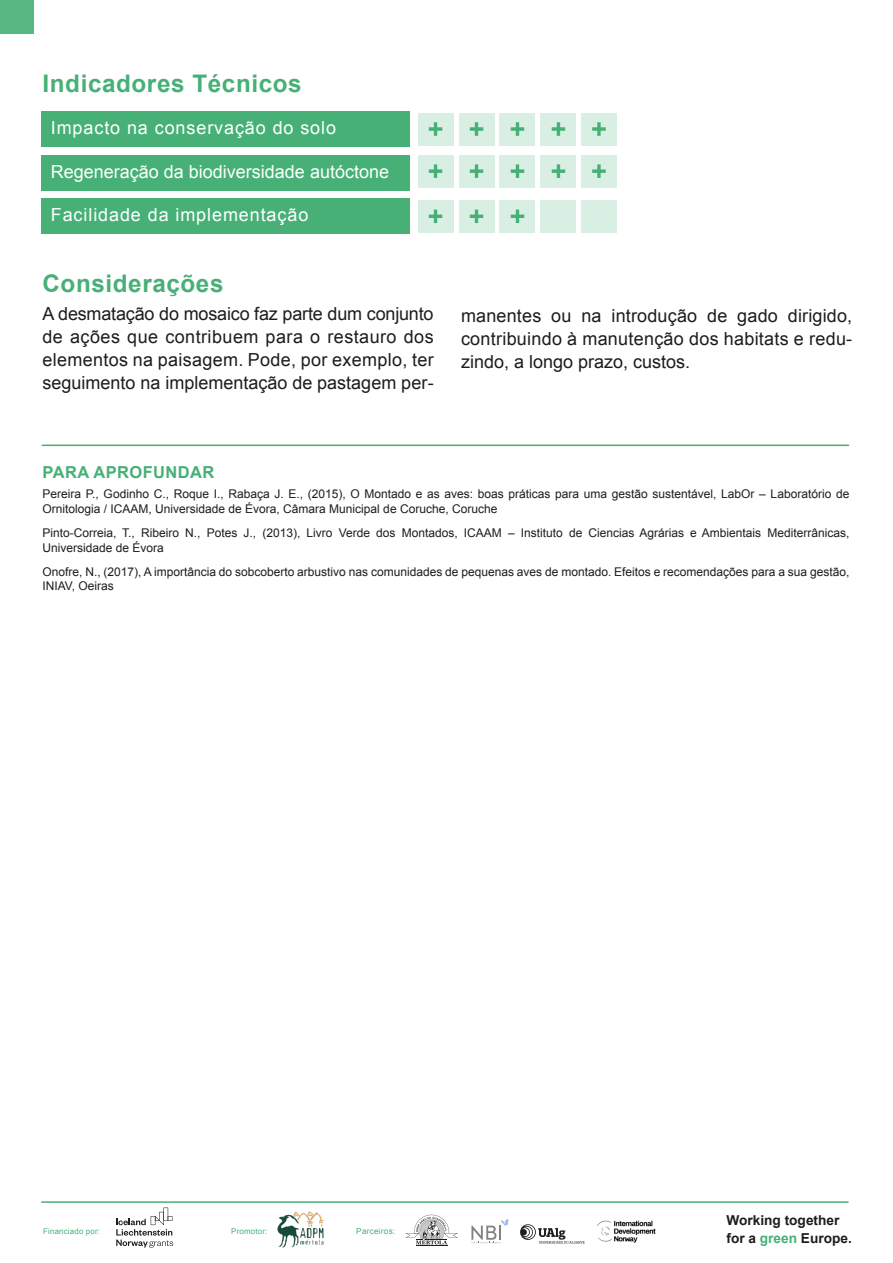
<style>
.page{position:relative;width:893px;height:1263px;background:#fff}
.page>*{position:absolute;margin:0;border:0;box-sizing:border-box;transform-origin:0 0}
.t1{font:700 24.15px "Arial";letter-spacing:.025em;color:#46b076}
.t2{font:18px/23.2px "Arial";color:#1d1d1b;text-align:justify}
.t3{font:18px "Arial";letter-spacing:.05em;color:#fff}
.t4{font:18px "Arial";color:#fff}
.t5{font:700 16.5px "Arial";letter-spacing:.025em;color:#46b076}
.t6{font:700 13.65px/17.7px "Arial";color:#1d1d1b}
.t7{font:12px/14.4px "Arial";color:#1d1d1b}
.t8{font:8.25px "Arial";letter-spacing:.025em;color:#46b076}
.t9{font:7.8px "Arial";letter-spacing:.025em;color:#46b076}
.s1{color:#46b076}
</style>
<div class="page">
<div style="left:0;top:0;width:34px;height:34px;background:#58b883"></div>
<hr style="left:41px;top:1201px;width:808px;height:2px;background:#46b076">
<svg style="left:116px;top:1207px;width:57px;height:41px"></svg>
<img style="left:277px;top:1211px;width:47px;height:36px">
<hr style="left:416px;top:1245px;width:31px;height:1px;background:#1d1d1b">
<svg style="left:405px;top:1215px;width:53px;height:29px"></svg>
<svg style="left:520px;top:1224px;width:65px;height:19px"></svg>
<svg style="left:471px;top:1219px;width:37px;height:24px"></svg>
<img style="left:597px;top:1220px;width:59px;height:22px">
<hr style="left:42px;top:445px;width:807px;height:1px;background:#46b076">
<div style="left:41px;top:198px;width:369px;height:36px;background:#46b076"></div>
<div style="left:541px;top:200px;width:35px;height:33px;background:#daefe4"></div>
<div style="left:418px;top:200px;width:35px;height:33px;background:#daefe4"></div>
<svg style="left:429px;top:210px;width:13px;height:13px"></svg>
<div style="left:459px;top:200px;width:35px;height:33px;background:#daefe4"></div>
<svg style="left:470px;top:210px;width:13px;height:13px"></svg>
<div style="left:500px;top:200px;width:35px;height:33px;background:#daefe4"></div>
<svg style="left:511px;top:210px;width:13px;height:13px"></svg>
<div style="left:581px;top:200px;width:36px;height:33px;background:#daefe4"></div>
<div style="left:41px;top:111px;width:369px;height:36px;background:#46b076"></div>
<div style="left:541px;top:113px;width:35px;height:32px;background:#daefe4"></div>
<div style="left:418px;top:113px;width:35px;height:32px;background:#daefe4"></div>
<svg style="left:429px;top:122px;width:13px;height:14px"></svg>
<div style="left:459px;top:113px;width:35px;height:32px;background:#daefe4"></div>
<svg style="left:470px;top:122px;width:13px;height:14px"></svg>
<div style="left:500px;top:113px;width:35px;height:32px;background:#daefe4"></div>
<svg style="left:511px;top:122px;width:13px;height:14px"></svg>
<svg style="left:552px;top:122px;width:13px;height:14px"></svg>
<div style="left:581px;top:113px;width:36px;height:32px;background:#daefe4"></div>
<svg style="left:592px;top:122px;width:14px;height:14px"></svg>
<div style="left:41px;top:155px;width:369px;height:36px;background:#46b076"></div>
<div style="left:418px;top:155px;width:35px;height:33px;background:#daefe4"></div>
<svg style="left:429px;top:164px;width:13px;height:14px"></svg>
<div style="left:459px;top:155px;width:35px;height:33px;background:#daefe4"></div>
<svg style="left:470px;top:164px;width:13px;height:14px"></svg>
<div style="left:500px;top:155px;width:35px;height:33px;background:#daefe4"></div>
<svg style="left:511px;top:164px;width:13px;height:14px"></svg>
<div style="left:541px;top:155px;width:35px;height:33px;background:#daefe4"></div>
<svg style="left:552px;top:164px;width:13px;height:14px"></svg>
<div style="left:581px;top:155px;width:36px;height:33px;background:#daefe4"></div>
<svg style="left:592px;top:164px;width:14px;height:14px"></svg>
<h1 class="t1" style="left:43px;top:68px;width:261px">Indicadores Técnicos</h1>
<h2 class="t3" style="left:51px;top:116px;width:287px">Impacto na conservação do solo</h2>
<h2 class="t4" style="left:51px;top:160px;width:340px">Regeneração da biodiversidade autóctone</h2>
<h2 class="t3" style="left:51px;top:203px;width:259px">Facilidade da implementação</h2>
<h1 class="t1" style="left:43px;top:267px;width:182px">Considerações</h1>
<h2 class="t2" style="left:43px;top:302px;width:393px">A desmatação do mosaico faz parte dum conjunto de ações que contribuem para o restauro dos elementos na paisagem. Pode, por exemplo, ter seguimento na implementação de pastagem per-</h2>
<h2 class="t2" style="left:461px;top:304px;width:393px">manentes ou na introdução de gado dirigido, contribuindo à manutenção dos habitats e redu&shy;zindo, a longo prazo, custos.</h2>
<h3 class="t5" style="left:43px;top:461px;width:173px">PARA APROFUNDAR</h3>
<p class="t7" style="left:43px;top:487px;width:808px">Pereira P., Godinho C., Roque I., Rabaça J. E., (2015), O Montado e as aves: boas práticas para uma gestão sustentável, LabOr – Laboratório de<br>Ornitologia / ICAAM, Universidade de Évora, Câmara Municipal de Coruche, Coruche</p>
<p class="t7" style="left:43px;top:525px;width:808px;line-height:15px">Pinto-Correia, T., Ribeiro N., Potes J., (2013), Livro Verde dos Montados, ICAAM – Instituto de Ciencias Agrárias e Ambientais Mediterrânicas,<br>Universidade de Évora</p>
<p class="t7" style="left:43px;top:564px;width:808px">Onofre, N., (2017), A importância do sobcoberto arbustivo nas comunidades de pequenas aves de montado. Efeitos e recomendações para a sua gestão,<br>INIAV, Oeiras</p>
<p class="t9" style="left:43px;top:1226px;width:58px">Financiado por:</p>
<p class="t9" style="left:231px;top:1226px;width:38px">Promotor:</p>
<p class="t8" style="left:356px;top:1225px;width:40px">Parceiros:</p>
<p class="t6" style="left:726px;top:1212px;width:127px">Working together for a <span class="s1">green</span> Europe.</p>
</div>
